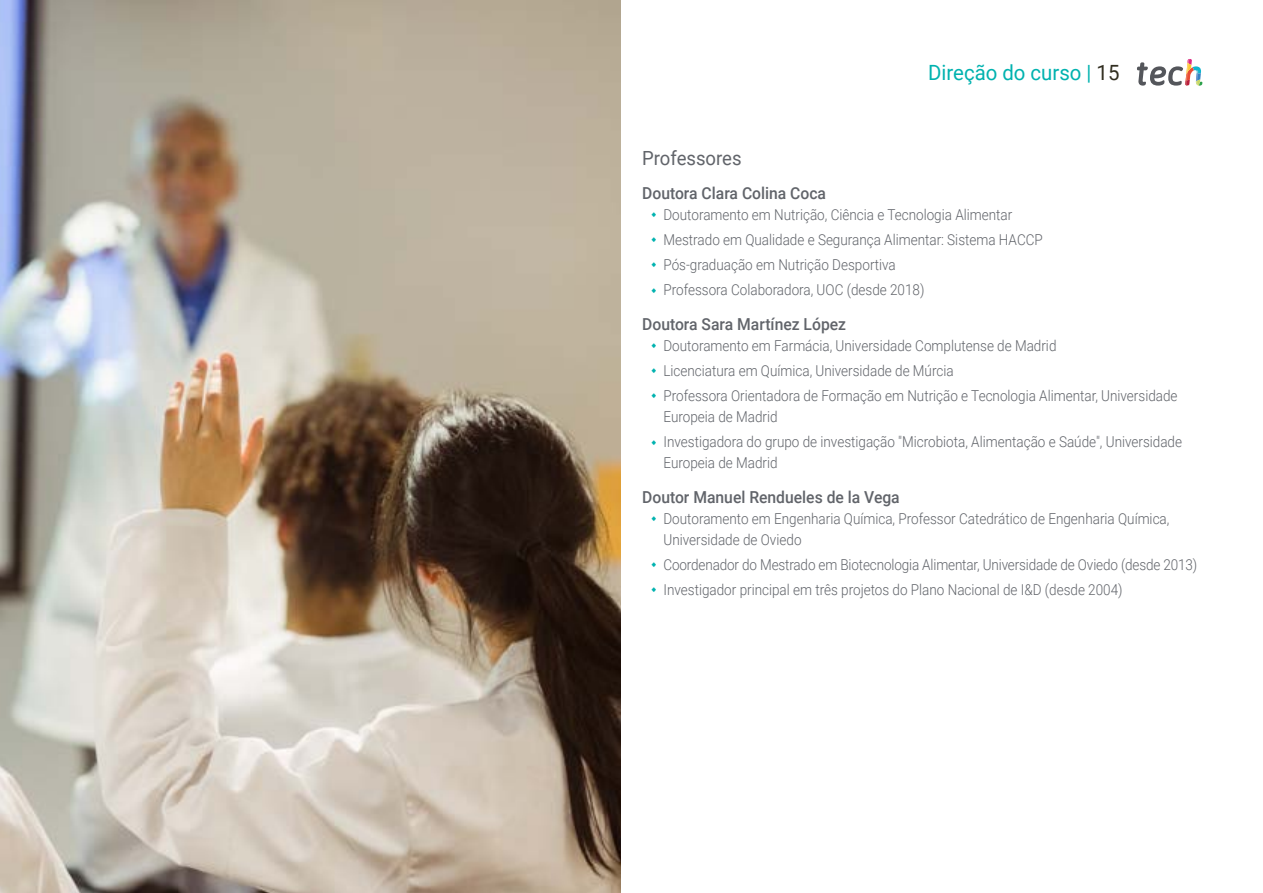
<style>
.page{position:relative;width:1263px;height:893px;background:#fff}
.page>*{position:absolute;margin:0;border:0;box-sizing:border-box;transform-origin:0 0}
.t1{font:21px "Roboto";color:#00b2af}
.t2{font:19.5px "Roboto";color:#61646a;scale:.95 1}
.t3{font:500 16.5px "Roboto";color:#61646a;scale:.95 1}
.t4{font:300 15px/25.2px "Roboto";color:#61646a;scale:.9 1}
.s1{color:#312e20}
</style>
<div class="page">
<img style="left:0;top:0;width:621px;height:893px">
<svg style="left:1137px;top:59px;width:65px;height:27px"></svg>
<h1 class="t1" style="left:928px;top:57px;width:193px">Direção do curso | <span class="s1">15</span></h1>
<h2 class="t2" style="left:642px;top:144px;width:106px">Professores</h2>
<p class="t3" style="left:642px;top:181px;width:195px">Doutora Clara Colina Coca</p>
<p class="t4" style="left:663px;top:201px;width:423px">Doutoramento em Nutrição, Ciência e Tecnologia Alimentar Mestrado em Qualidade e Segurança Alimentar: Sistema HACCP Pós-graduação em Nutrição Desportiva<br>Professora Colaboradora, UOC (desde 2018)</p>
<p class="t3" style="left:642px;top:312px;width:216px">Doutora Sara Martínez López</p>
<p class="t4" style="left:663px;top:332px;width:573px">Doutoramento em Farmácia, Universidade Complutense de Madrid<br>Licenciatura em Química, Universidade de Múrcia<br>Professora Orientadora de Formação em Nutrição e Tecnologia Alimentar, Universidade</p>
<p class="t4" style="left:663px;top:404px;width:578px">Europeia de Madrid<br>Investigadora do grupo de investigação "Microbiota, Alimentação e Saúde", Universidade</p>
<p class="t4" style="left:663px;top:450px;width:128px">Europeia de Madrid</p>
<p class="t3" style="left:642px;top:485px;width:273px">Doutor Manuel Rendueles de la Vega</p>
<p class="t4" style="left:663px;top:507px;width:564px;line-height:21px">Doutoramento em Engenharia Química, Professor Catedrático de Engenharia Química,<br>Universidade de Oviedo</p>
<p class="t4" style="left:663px;top:551px;width:595px">Coordenador do Mestrado em Biotecnologia Alimentar, Universidade de Oviedo (desde 2013)<br>Investigador principal em três projetos do Plano Nacional de I&amp;D (desde 2004)</p>
</div>
